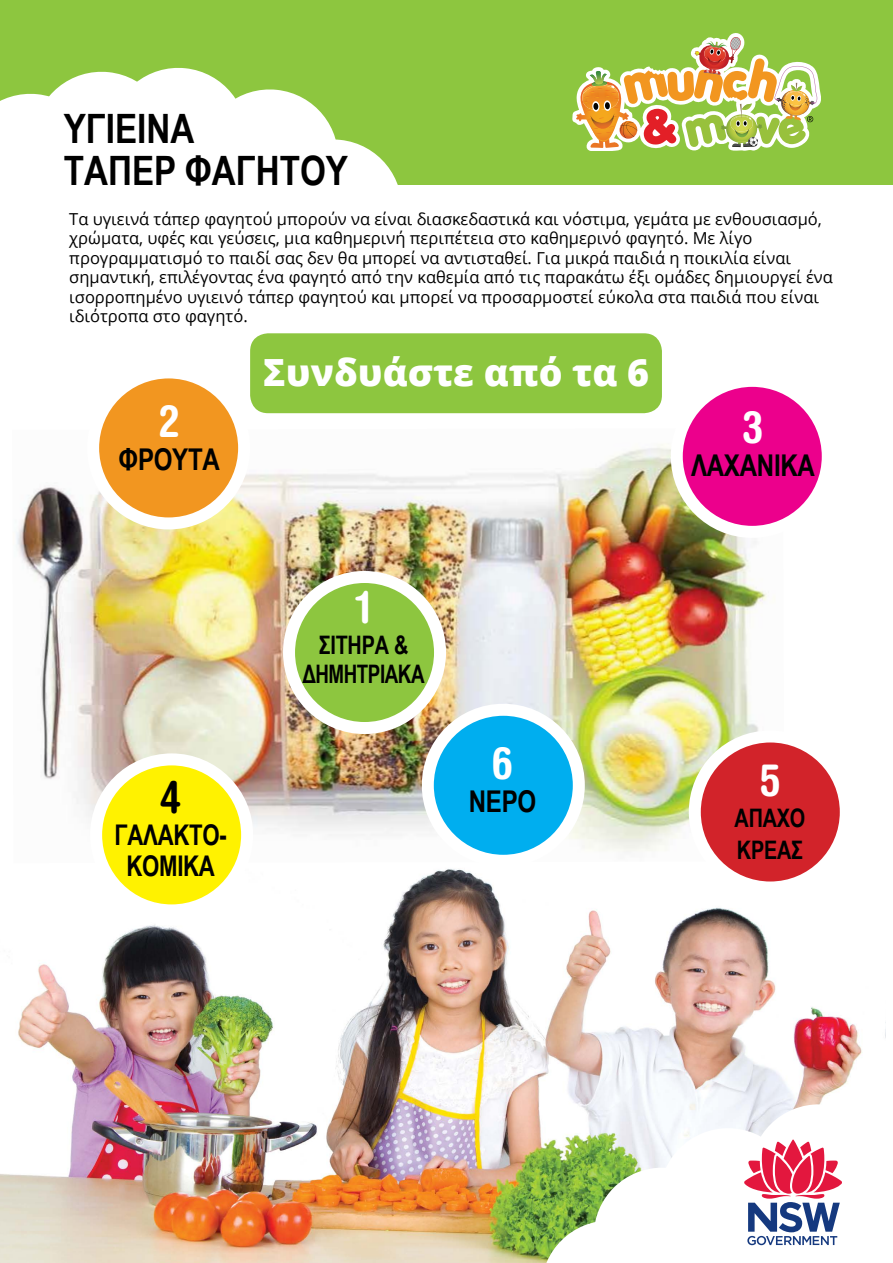
<style>
.page{position:relative;width:893px;height:1263px;background:#fff}
.page>*{position:absolute;margin:0;border:0;box-sizing:border-box;transform-origin:0 0}
.t1{font:700 condensed 44.4px "Helvetica Rounded";color:#fff}
.t2{font:700 condensed 44.4px "Helvetica Rounded";color:#000}
.t3{font:700 40.5px/42.5px "Arial Narrow";color:#000}
.t4{font:800 37.5px "Open Sans";color:#fff}
.t5{font:700 30px "Arial Narrow";letter-spacing:-.01em;color:#000}
.t6{font:700 28.5px/31.5px "Arial Narrow";letter-spacing:-.01em;color:#000;text-align:center;scale:.95 1}
.t7{font:700 25.5px/28.5px "Arial Narrow";letter-spacing:-.01em;color:#000;text-align:center;scale:.95 1}
.t8{font:16.5px/19.5px "Open Sans";color:#000}
</style>
<div class="page">
<div style="left:0;top:0;width:893px;height:185px;background:#8dc63f"></div>
<svg style="left:572px;top:33px;width:248px;height:118px"></svg>
<svg style="left:0;top:67px;width:398px;height:118px"></svg>
<img style="left:0;top:869px;width:862px;height:394px">
<img style="left:16px;top:444px;width:751px;height:408px">
<div style="left:93px;top:372px;width:151px;height:151px;background:#f29620;border-radius:50%"></div>
<div style="left:87px;top:366px;width:163px;height:163px;border:12px solid #fff;border-radius:50%"></div>
<div style="left:96px;top:759px;width:151px;height:151px;background:#fff200;border-radius:50%"></div>
<div style="left:90px;top:753px;width:163px;height:163px;border:12px solid #fff;border-radius:50%"></div>
<div style="left:289px;top:577px;width:151px;height:151px;background:#8dc63f;border-radius:50%"></div>
<div style="left:283px;top:571px;width:163px;height:163px;border:12px solid #fff;border-radius:50%"></div>
<div style="left:428px;top:710px;width:151px;height:151px;background:#00aeef;border-radius:50%"></div>
<div style="left:422px;top:704px;width:163px;height:163px;border:12px solid #fff;border-radius:50%"></div>
<div style="left:695px;top:736px;width:151px;height:151px;background:#d2232a;border-radius:50%"></div>
<div style="left:689px;top:730px;width:163px;height:163px;border:12px solid #fff;border-radius:50%"></div>
<div style="left:677px;top:381px;width:151px;height:151px;background:#ec008c;border-radius:50%"></div>
<div style="left:671px;top:375px;width:163px;height:163px;border:12px solid #fff;border-radius:50%"></div>
<div style="left:250px;top:333px;width:412px;height:80px;background:#8dc63f;border-radius:18px"></div>
<svg style="left:532px;top:1095px;width:330px;height:168px"></svg>
<h2 class="t3" style="left:64px;top:105px;width:286px">ΥΓΙΕΙΝΑ<br>ΤΑΠΕΡ ΦΑΓΗΤΟΥ</h2>
<p class="t8" style="left:69px;top:209px;width:765px">Τα υγιεινά τάπερ φαγητού μπορούν να είναι διασκεδαστικά και νόστιμα, γεμάτα με ενθουσιασμό, χρώματα, υφές και γεύσεις, μια καθημερινή περιπέτεια στο καθημερινό φαγητό. Με λίγο προγραμματισμό το παιδί σας δεν θα μπορεί να αντισταθεί. Για μικρά παιδιά η ποικιλία είναι σημαντική, επιλέγοντας ένα φαγητό από την καθεμία από τις παρακάτω έξι ομάδες δημιουργεί ένα ισορροπημένο υγιεινό τάπερ φαγητού και μπορεί να προσαρμοστεί εύκολα στα παιδιά που είναι ιδιότροπα στο φαγητό.</p>
<h1 class="t1" style="left:159px;top:394px;width:23px">2</h1>
<h3 class="t5" style="left:119px;top:437px;width:103px">ΦΡΟΥΤΑ</h3>
<h3 class="t4" style="left:263px;top:344px;width:387px">Συνδυάστε από τα 6</h3>
<h1 class="t1" style="left:742px;top:400px;width:23px">3</h1>
<h3 class="t5" style="left:691px;top:443px;width:125px">ΛΑΧΑΝΙΚΑ</h3>
<h1 class="t2" style="left:160px;top:770px;width:23px">4</h1>
<h3 class="t6" style="left:114px;top:818px;width:120px">ΓΑΛΑΚΤΟ-<br>ΚΟΜΙΚΑ</h3>
<h1 class="t1" style="left:356px;top:580px;width:16px">1</h1>
<h3 class="t7" style="left:302px;top:630px;width:130px">ΣΙΤΗΡΑ &amp;<br>ΔΗΜΗΤΡΙΑΚΑ</h3>
<h1 class="t1" style="left:492px;top:736px;width:23px">6</h1>
<h3 class="t5" style="left:469px;top:778px;width:69px">ΝΕΡΟ</h3>
<h1 class="t1" style="left:759px;top:753px;width:23px">5</h1>
<h3 class="t7" style="left:735px;top:801px;width:76px;line-height:31.5px;text-align:left">ΑΠΑΧΟ<br>ΚΡΕΑΣ</h3>
</div>
